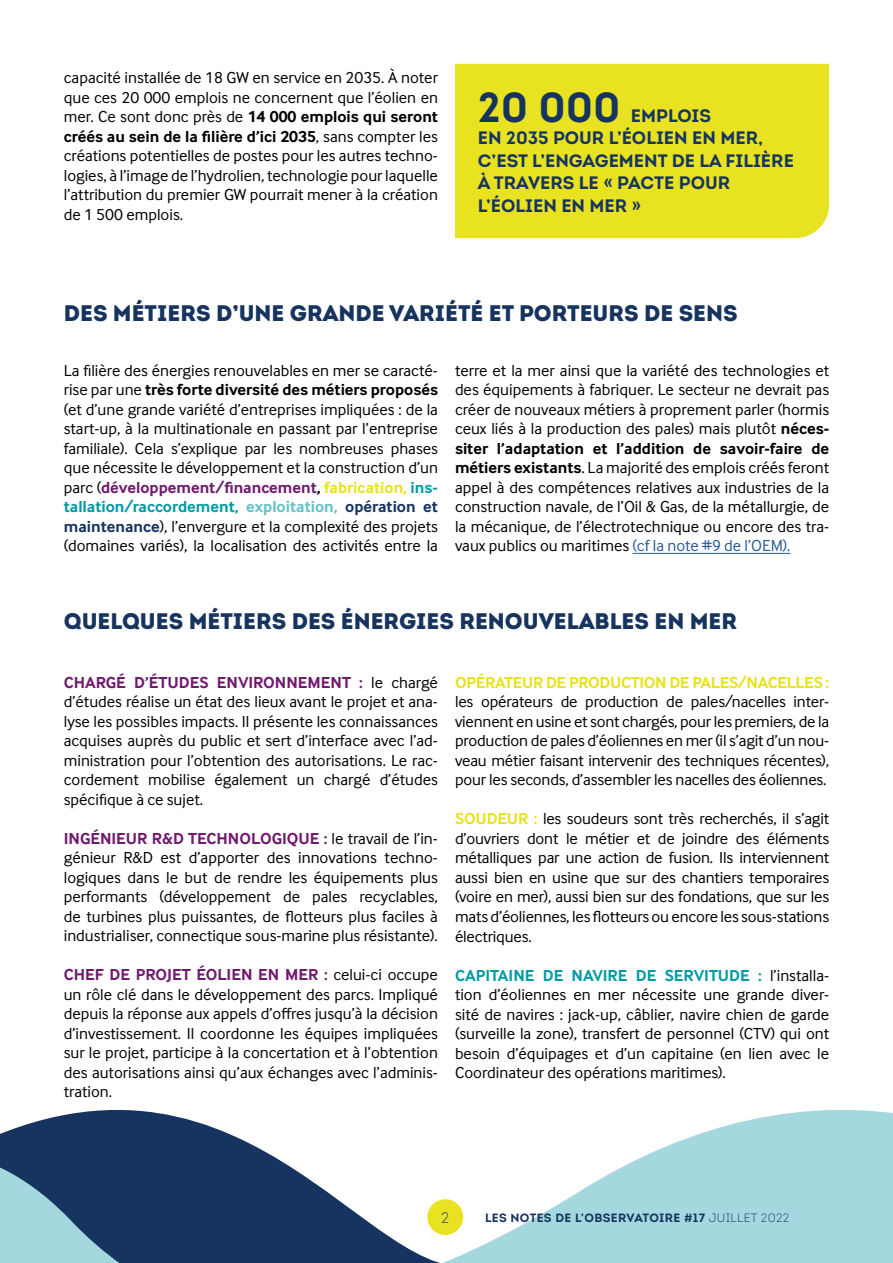
<style>
.page{position:relative;width:893px;height:1263px;background:#fff}
.page>*{position:absolute;margin:0;border:0;box-sizing:border-box;transform-origin:0 0}
.t1{font:700 42px "Intro";color:#16345f}
.t2{font:900 22.5px "Intro";color:#16345f}
.t3{font:700 18px/22.5px "Intro";color:#16345f}
.t4{font:16.5px/19.5px "Inter Face";color:#000;text-align:justify}
.t5{font:700 16.5px "Inter Face";letter-spacing:-.02em;color:#e8e221}
.t6{font:300 15px "Intro";color:#16345f}
.t7{font:700 12px "Intro";letter-spacing:.03em;color:#16345f}
.s1{font-weight:700}
.s2{font-weight:700;color:#71196f}
.s3{font-weight:700;color:#e8e221}
.s4{font-weight:700;color:#009ba4}
.s5{font-weight:700;color:#64c2c9}
.s6{font-weight:700;color:#16345f}
.s7{color:#275b9b}
.s8{font-weight:300}
</style>
<div class="page">
<svg style="left:656px;top:1110px;width:237px;height:153px;fill:#a4d7de"></svg>
<svg style="left:0;top:1109px;width:264px;height:42px;fill:#16345f"></svg>
<svg style="left:0;top:1151px;width:876px;height:112px"></svg>
<div style="left:427px;top:1199px;width:36px;height:36px;background:#e8e221;border-radius:50%"></div>
<div style="left:455px;top:64px;width:374px;height:174px;background:#e8e221"></div>
<hr style="left:632px;top:553px;width:159px;height:1px;background:#275b9b">
<p class="t4" style="left:64px;top:68px;width:376px">capacité installée de 18 GW en service en 2035. À noter que ces 20 000 emplois ne concernent que l’éolien en mer. Ce sont donc près de <span class="s1">14 000 emplois qui seront créés au sein de la filière d’ici 2035</span>, sans compter les créations potentielles de postes pour les autres techno&shy;logies, à l’image de l’hydrolien, technologie pour laquelle l’attribution du premier GW pourrait mener à la création de 1 500 emplois.</p>
<h1 class="t1" style="left:478px;top:80px;width:144px">20 000</h1>
<p class="t3" style="left:478px;top:104px;width:317px;text-indent:153px">EMPLOIS<br>EN 2035 POUR L’ÉOLIEN EN MER,<br>C’EST L’ENGAGEMENT DE LA FILIÈRE<br>À TRAVERS LE « PACTE POUR<br>L’ÉOLIEN EN MER »</p>
<h2 class="t2" style="left:64px;top:299px;width:675px">DES MÉTIERS D’UNE GRANDE VARIÉTÉ ET PORTEURS DE SENS</h2>
<p class="t4" style="left:64px;top:360px;width:376px">La filière des énergies renouvelables en mer se caracté&shy;rise par une <span class="s1">très forte diversité des métiers proposés </span>(et d’une grande variété d’entreprises impliquées : de la start-up, à la multinationale en passant par l’entreprise familiale). Cela s’explique par les nombreuses phases que nécessite le développement et la construction d’un parc (<span class="s2">développement/financement</span><span class="s1">,</span> <span class="s3">fabrication,</span> <span class="s4">ins&shy;tallation/raccordement,</span> <span class="s5">exploitation,</span> <span class="s6">opération et maintenance</span>), l’envergure et la complexité des projets (domaines variés), la localisation des activités entre la</p>
<p class="t4" style="left:455px;top:360px;width:376px">terre et la mer ainsi que la variété des technologies et des équipements à fabriquer. Le secteur ne devrait pas créer de nouveaux métiers à proprement parler (hormis ceux liés à la production des pales) mais plutôt <span class="s1">néces&shy;siter l’adaptation et l’addition de savoir-faire de métiers existants</span>. La majorité des emplois créés feront appel à des compétences relatives aux industries de la construction navale, de l’Oil &amp; Gas, de la métallurgie, de la mécanique, de l’électrotechnique ou encore des tra&shy;vaux publics ou maritimes <span class="s7">(cf la note #9 de l’OEM).</span></p>
<h2 class="t2" style="left:64px;top:607px;width:675px">QUELQUES MÉTIERS DES ÉNERGIES RENOUVELABLES EN MER</h2>
<p class="t4" style="left:64px;top:672px;width:376px"><span class="s2">CHARGÉ D’ÉTUDES ENVIRONNEMENT :</span> le chargé d’études réalise un état des lieux avant le projet et ana&shy;lyse les possibles impacts. Il présente les connaissances acquises auprès du public et sert d’interface avec l’ad&shy;ministration pour l’obtention des autorisations. Le rac&shy;cordement mobilise également un chargé d’études spécifique à ce sujet.</p>
<p class="t4" style="left:64px;top:828px;width:376px"><span class="s2">INGÉNIEUR R&amp;D TECHNOLOGIQUE :</span> le travail de l’in&shy;génieur R&amp;D est d’apporter des innovations techno&shy;logiques dans le but de rendre les équipements plus performants (développement de pales recyclables, de turbines plus puissantes, de flotteurs plus faciles à industrialiser, connectique sous-marine plus résistante).</p>
<p class="t4" style="left:64px;top:965px;width:376px"><span class="s2">CHEF DE PROJET ÉOLIEN EN MER :</span> celui-ci occupe un rôle clé dans le développement des parcs. Impliqué depuis la réponse aux appels d’offres jusqu’à la décision d’investissement. Il coordonne les équipes impliquées sur le projet, participe à la concertation et à l’obtention des autorisations ainsi qu’aux échanges avec l’adminis&shy;tration.</p>
<p class="t5" style="left:455px;top:673px;width:376px">OPÉRATEUR DE PRODUCTION DE PALES/NACELLES :</p>
<p class="t4" style="left:455px;top:692px;width:376px">les opérateurs de production de pales/nacelles inter&shy;viennent en usine et sont chargés, pour les premiers, de la production de pales d’éoliennes en mer (il s’agit d’un nou&shy;veau métier faisant intervenir des techniques récentes), pour les seconds, d’assembler les nacelles des éoliennes.</p>
<p class="t4" style="left:455px;top:809px;width:376px"><span class="s3">SOUDEUR :</span> les soudeurs sont très recherchés, il s’agit d’ouvriers dont le métier et de joindre des éléments métalliques par une action de fusion. Ils interviennent aussi bien en usine que sur des chantiers temporaires (voire en mer), aussi bien sur des fondations, que sur les mats d’éoliennes, les flotteurs ou encore les sous-stations électriques.</p>
<p class="t4" style="left:455px;top:965px;width:376px"><span class="s4">CAPITAINE DE NAVIRE DE SERVITUDE :</span> l’installa&shy;tion d’éoliennes en mer nécessite une grande diver&shy;sité de navires : jack-up, câblier, navire chien de garde (surveille la zone), transfert de personnel (CTV) qui ont besoin d’équipages et d’un capitaine (en lien avec le Coordinateur des opérations maritimes).</p>
<p class="t6" style="left:441px;top:1208px;width:10px">2</p>
<p class="t7" style="left:485px;top:1210px;width:306px">LES NOTES DE L’OBSERVATOIRE #17 <span class="s8">JUILLET 2022</span></p>
</div>
